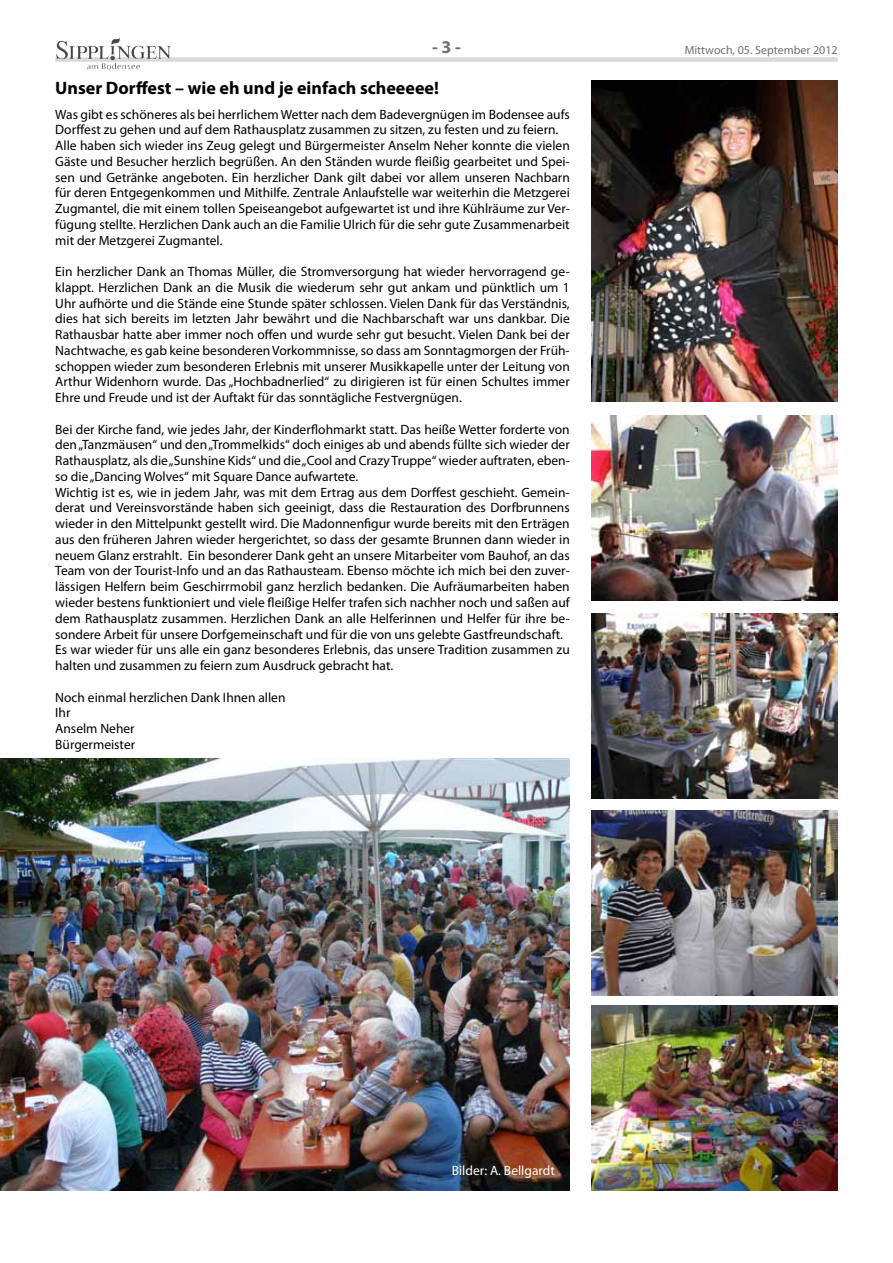
<style>
.page{position:relative;width:893px;height:1263px;background:#fff}
.page>*{position:absolute;margin:0;border:0;box-sizing:border-box;transform-origin:0 0}
.t1{font:700 18px "Myriad Pro";color:#000}
.t2{font:700 18px "Myriad Pro";color:#707172}
.t3{font:13.5px/15.8px "Myriad Pro";color:#000}
.t4{font:13.5px "Myriad Pro";color:#fff}
.t5{font:12px "Myriad Pro";color:#707172}
</style>
<div class="page">
<div style="left:55px;top:57px;width:783px;height:5px;background:#d9dadb"></div>
<img style="left:56px;top:37px;width:64px;height:22px">
<img style="left:0;top:758px;width:570px;height:433px">
<img style="left:591px;top:81px;width:247px;height:321px">
<img style="left:591px;top:810px;width:247px;height:185px">
<img style="left:591px;top:1006px;width:247px;height:185px">
<img style="left:591px;top:613px;width:247px;height:185px">
<img style="left:591px;top:416px;width:247px;height:185px">
<h1 class="t2" style="left:432px;top:35px;width:30px">- 3 -</h1>
<p class="t5" style="left:685px;top:43px;width:155px">Mittwoch, 05. September 2012</p>
<h1 class="t1" style="left:55px;top:76px;width:385px">Unser Dorffest – wie eh und je einfach scheeeee!</h1>
<p class="t3" style="left:55px;top:106px;width:516px">Was gibt es schöneres als bei herrlichem Wetter nach dem Badevergnügen im Bodensee aufs Dorffest zu gehen und auf dem Rathausplatz zusammen zu sitzen, zu festen und zu feiern.<br>Alle haben sich wieder ins Zeug gelegt und Bürgermeister Anselm Neher konnte die vielen Gäste und Besucher herzlich begrüßen. An den Ständen wurde fleißig gearbeitet und Spei&shy;sen und Getränke angeboten. Ein herzlicher Dank gilt dabei vor allem unseren Nachbarn für deren Entgegenkommen und Mithilfe. Zentrale Anlaufstelle war weiterhin die Metzgerei Zugmantel, die mit einem tollen Speiseangebot aufgewartet ist und ihre Kühlräume zur Ver&shy;fügung stellte. Herzlichen Dank auch an die Familie Ulrich für die sehr gute Zusammenarbeit mit der Metzgerei Zugmantel.</p>
<p class="t3" style="left:55px;top:263px;width:516px;text-align:justify">Ein herzlicher Dank an Thomas Müller, die Stromversorgung hat wieder hervorragend ge&shy;klappt. Herzlichen Dank an die Musik die wiederum sehr gut ankam und pünktlich um 1<br>Uhr aufhörte und die Stände eine Stunde später schlossen. Vielen Dank für das Verständnis, dies hat sich bereits im letzten Jahr bewährt und die Nachbarschaft war uns dankbar. Die Rathausbar hatte aber immer noch offen und wurde sehr gut besucht. Vielen Dank bei der Nachtwache, es gab keine besonderen Vorkommnisse, so dass am Sonntagmorgen der Früh&shy;schoppen wieder zum besonderen Erlebnis mit unserer Musikkapelle unter der Leitung von Arthur Widenhorn wurde. Das „Hochbadnerlied“ zu dirigieren ist für einen Schultes immer Ehre und Freude und ist der Auftakt für das sonntägliche Festvergnügen.</p>
<p class="t3" style="left:55px;top:421px;width:516px">Bei der Kirche fand, wie jedes Jahr, der Kinderflohmarkt statt. Das heiße Wetter forderte von den „Tanzmäusen“ und den „Trommelkids“ doch einiges ab und abends füllte sich wieder der Rathausplatz, als die „Sunshine Kids“ und die „Cool and Crazy Truppe“ wieder auftraten, eben&shy;so die „Dancing Wolves“ mit Square Dance aufwartete.<br>Wichtig ist es, wie in jedem Jahr, was mit dem Ertrag aus dem Dorffest geschieht. Gemein&shy;derat und Vereinsvorstände haben sich geeinigt, dass die Restauration des Dorfbrunnens wieder in den Mittelpunkt gestellt wird. Die Madonnenfigur wurde bereits mit den Erträgen aus den früheren Jahren wieder hergerichtet, so dass der gesamte Brunnen dann wieder in neuem Glanz erstrahlt. Ein besonderer Dank geht an unsere Mitarbeiter vom Bauhof, an das Team von der Tourist-Info und an das Rathausteam. Ebenso möchte ich mich bei den zuver&shy;lässigen Helfern beim Geschirrmobil ganz herzlich bedanken. Die Aufräumarbeiten haben wieder bestens funktioniert und viele fleißige Helfer trafen sich nachher noch und saßen auf dem Rathausplatz zusammen. Herzlichen Dank an alle Helferinnen und Helfer für ihre be&shy;sondere Arbeit für unsere Dorfgemeinschaft und für die von uns gelebte Gastfreundschaft.<br>Es war wieder für uns alle ein ganz besonderes Erlebnis, das unsere Tradition zusammen zu halten und zusammen zu feiern zum Ausdruck gebracht hat.</p>
<p class="t3" style="left:55px;top:689px;width:232px">Noch einmal herzlichen Dank Ihnen allen<br>Ihr<br>Anselm Neher<br>Bürgermeister</p>
<p class="t4" style="left:452px;top:1162px;width:105px">Bilder: A. Bellgardt</p>
</div>
